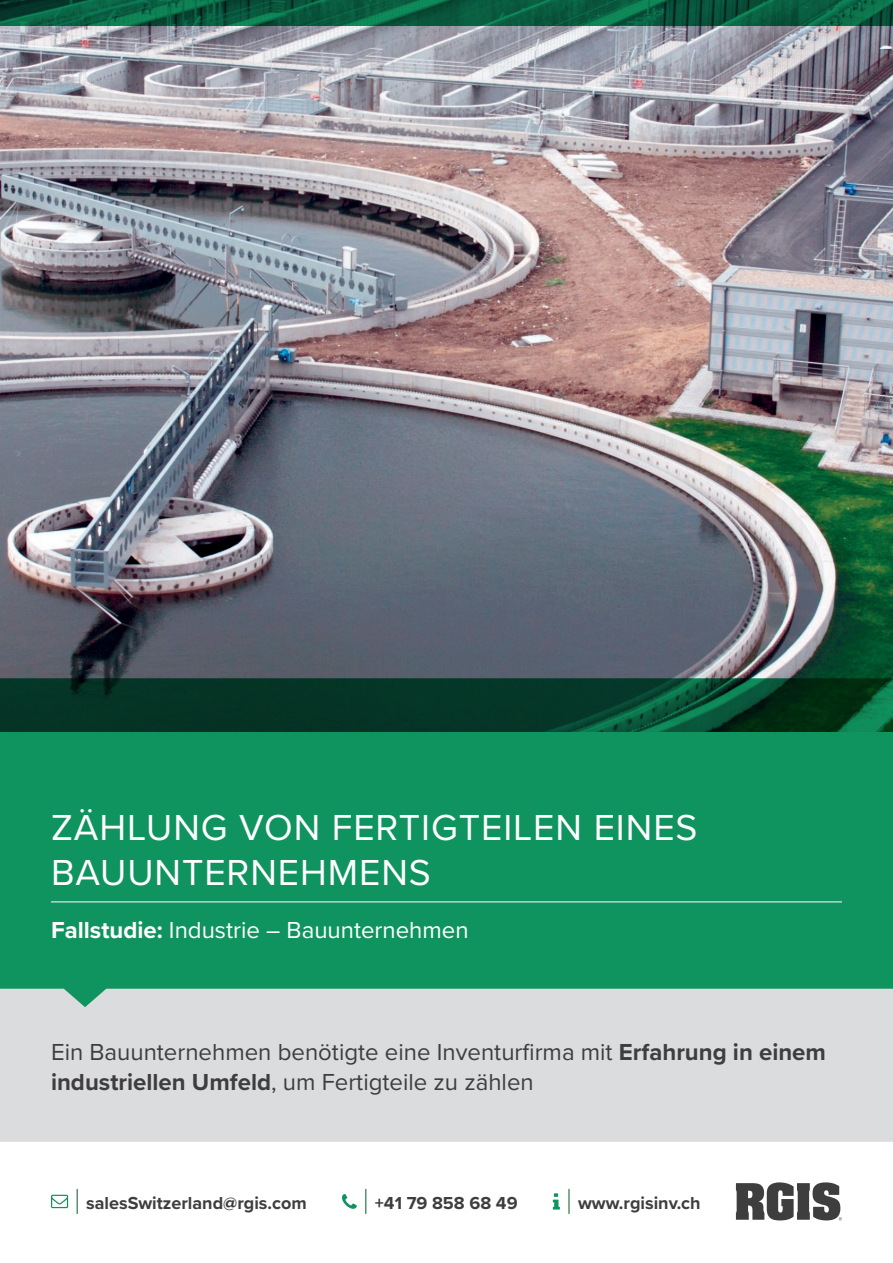
<style>
.page{position:relative;width:893px;height:1263px;background:#fff}
.page>*{position:absolute;margin:0;border:0;box-sizing:border-box;transform-origin:0 0}
.t1{font:37.5px/45px "Proxima Nova";letter-spacing:.025em;color:#fff}
.t2{font:24px/30px "Proxima Nova";color:#3e3e3f}
.t3{font:24px "Proxima Nova";color:#fff}
.t4{font:700 18px "Proxima Nova";color:#3e3e3f}
.s1{font-weight:700}
</style>
<div class="page">
<hr style="left:568px;top:1189px;width:2px;height:24px;background:#216d3f">
<svg style="left:553px;top:1193px;width:7px;height:16px"></svg>
<svg style="left:77px;top:1189px;width:1px;height:24px"></svg>
<svg style="left:51px;top:1195px;width:17px;height:13px"></svg>
<svg style="left:736px;top:1182px;width:106px;height:38px"></svg>
<svg style="left:365px;top:1189px;width:1px;height:24px"></svg>
<svg style="left:342px;top:1194px;width:15px;height:15px"></svg>
<div style="left:0;top:1007px;width:893px;height:135px;background:#dbdcde"></div>
<svg style="left:0;top:731px;width:893px;height:276px;background:#1d9867"></svg>
<img style="left:0;top:26px;width:893px;height:705px">
<hr style="left:51px;top:901px;width:791px;height:1px;background:#fff">
<svg style="left:0;top:0;width:893px;height:26px;background:#095c40"></svg>
<h1 class="t1" style="left:51px;top:803px;width:648px">ZÄHLUNG VON FERTIGTEILEN EINES<br>BAUUNTERNEHMENS</h1>
<p class="t3" style="left:51px;top:912px;width:419px"><span class="s1">Fallstudie:</span> Industrie – Bauunternehmen</p>
<p class="t2" style="left:51px;top:1036px;width:776px">Ein Bauunternehmen benötigte eine Inventurfirma mit <span class="s1">Erfahrung in einem industriellen Umfeld</span>, um Fertigteile zu zählen</p>
<p class="t4" style="left:86px;top:1189px;width:222px">salesSwitzerland@rgis.com</p>
<p class="t4" style="left:375px;top:1189px;width:144px">+41 79 858 68 49</p>
<p class="t4" style="left:578px;top:1189px;width:124px">www.rgisinv.ch</p>
</div>
